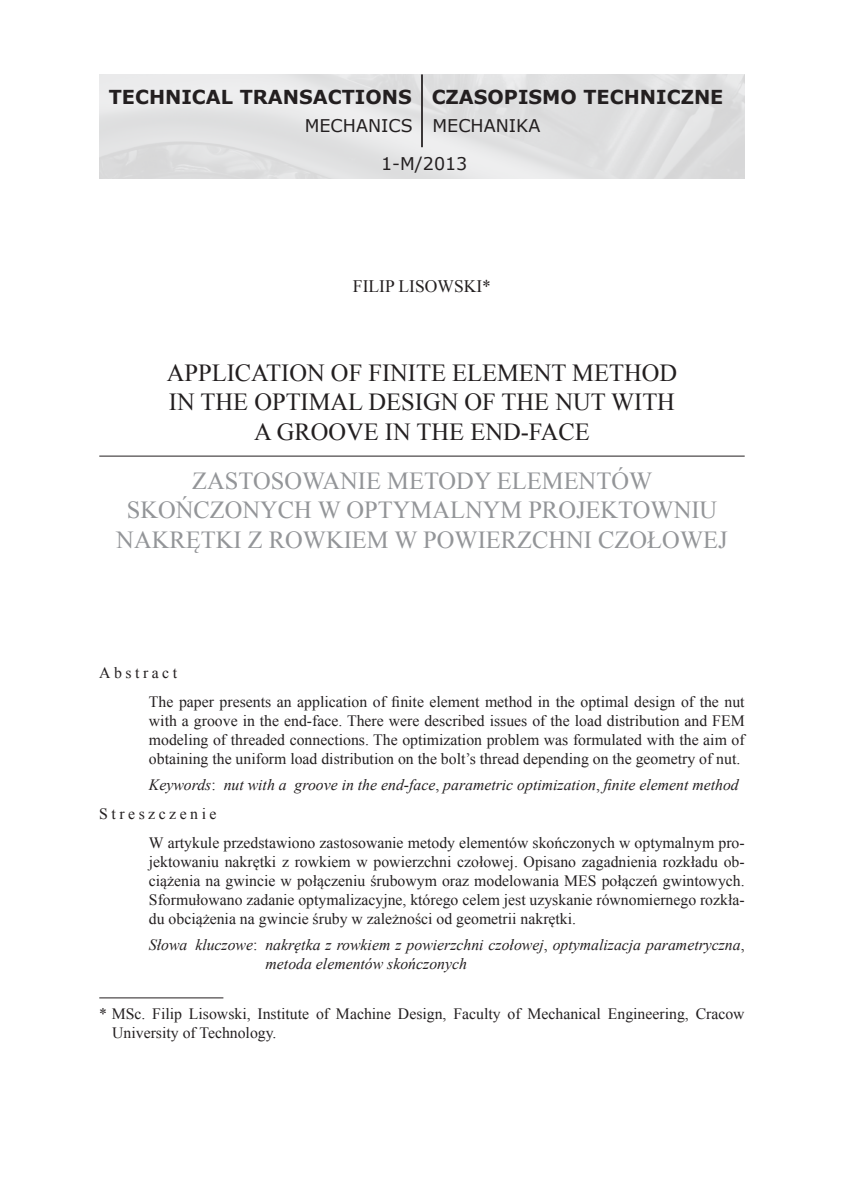
<style>
.page{position:relative;width:844px;height:1191px;background:#fff}
.page>*{position:absolute;margin:0;border:0;box-sizing:border-box;transform-origin:0 0}
.Tytuł_polski{font:24.5px/29.4px "Times New Roman";color:#939598;text-align:center}
.Tytuł_angielski{font:24.5px/29.4px "Times New Roman";color:#231f20;text-align:center}
.t1{font:700 19.25px "Verdana";color:#231f20}
.t2{font:17.5px/37.3px "Verdana";color:#231f20}
.Nazwisko_autora{font:17.5px "Times New Roman";color:#231f20}
.Test_streszczenia_po{font:15.75px/18.9px "Times New Roman";color:#231f20;text-align:justify}
.Test_-_abstract{font:15.75px/18.9px "Times New Roman";color:#231f20;text-align:justify}
.Przypis_angielski{font:15.75px/18.9px "Times New Roman";color:#231f20}
.Słowa_kluczowe{font:italic 15.75px/18.9px "Times New Roman";color:#231f20}
.Keywords{font:italic 15.75px "Times New Roman";color:#231f20}
.streszczenie{font:15.75px "Times New Roman";letter-spacing:.22em;color:#231f20}
.Abstract{font:15.75px "Times New Roman";letter-spacing:.22em;color:#231f20}
.s1{font-style:normal}
</style>
<div class="page">
<hr style="left:99px;top:997px;width:124px;height:1px;background:#231f20">
<hr style="left:99px;top:456px;width:645px;height:1px;background:#231f20">
<hr style="left:421px;top:74px;width:2px;height:73px;background:#231f20">
<p class="t1" style="left:109px;top:83px;width:304px">TECHNICAL TRANSACTIONS</p>
<p class="t2" style="left:381px;top:107px;width:88px;text-indent:-76px">MECHANICS<br>1-M/2013</p>
<p class="t1" style="left:431px;top:83px;width:293px">CZASOPISMO TECHNICZNE</p>
<p class="t2" style="left:432px;top:107px;width:109px">MECHANIKA</p>
<p class="Nazwisko_autora" style="left:353px;top:274px;width:139px">FILIP LISOWSKI*</p>
<p class="Tytuł_angielski" style="left:167px;top:358px;width:511px">APPLICATION OF FINITE ELEMENT METHOD<br>IN THE OPTIMAL DESIGN OF THE NUT WITH<br>A GROOVE IN THE END-FACE</p>
<p class="Tytuł_polski" style="left:116px;top:466px;width:612px">ZASTOSOWANIE METODY ELEMENTÓW<br>SKOŃCZONYCH W OPTYMALNYM PROJEKTOWNIU<br>NAKRĘTKI Z ROWKIEM W POWIERZCHNI CZOŁOWEJ</p>
<p class="Abstract" style="left:99px;top:662px;width:79px">Abstract</p>
<p class="Test_-_abstract" style="left:149px;top:692px;width:597px">The paper presents an application of finite element method in the optimal design of the nut with a groove in the end-face. There were described issues of the load distribution and FEM modeling of threaded connections. The optimization problem was formulated with the aim of obtaining the uniform load distribution on the bolt’s thread depending on the geometry of nut.</p>
<p class="Keywords" style="left:149px;top:774px;width:591px">Keywords<span class="s1">:</span> nut with a groove in the end-face<span class="s1">,</span> parametric optimization<span class="s1">,</span> finite element method</p>
<p class="streszczenie" style="left:99px;top:803px;width:119px">Streszczenie</p>
<p class="Test_streszczenia_po" style="left:149px;top:833px;width:597px">W artykule przedstawiono zastosowanie metody elementów skończonych w optymalnym pro&shy;jektowaniu nakrętki z rowkiem w powierzchni czołowej. Opisano zagadnienia rozkładu ob&shy;ciążenia na gwincie w połączeniu śrubowym oraz modelowania MES połączeń gwintowych.<br>Sformułowano zadanie optymalizacyjne, którego celem jest uzyskanie równomiernego rozkła&shy;du obciążenia na gwincie śruby w zależności od geometrii nakrętki.</p>
<p class="Słowa_kluczowe" style="left:265px;top:935px;width:480px;text-indent:-117px">Słowa kluczowe<span class="s1">:</span> nakrętka z rowkiem z powierzchni czołowej<span class="s1">,</span> optymalizacja parametryczna<span class="s1">, </span>metoda elementów skończonych</p>
<p class="Przypis_angielski" style="left:112px;top:1004px;width:633px;text-indent:-13px">* MSc. Filip Lisowski, Institute of Machine Design, Faculty of Mechanical Engineering, Cracow<br>University of Technology.</p>
</div>
